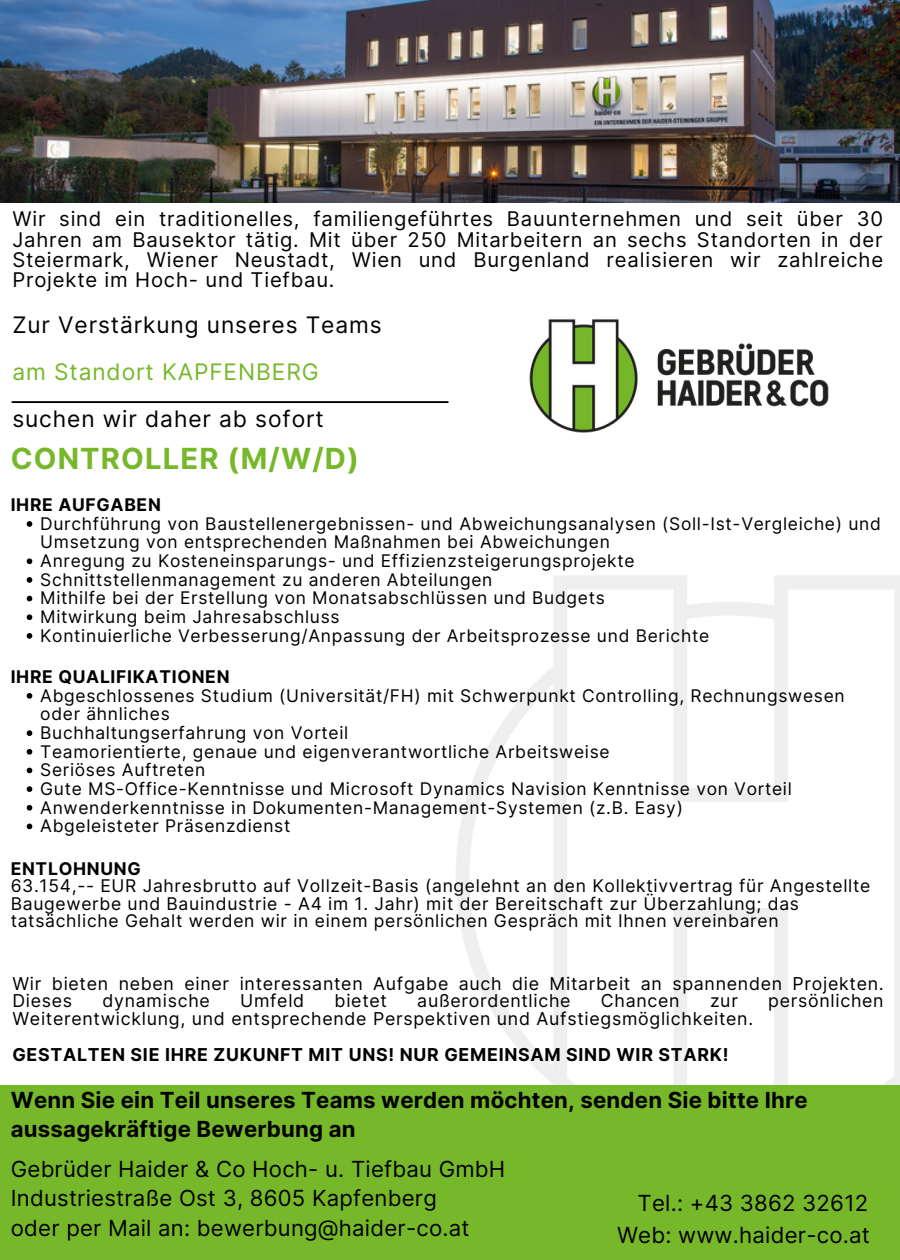
<style>
.page{position:relative;width:900px;height:1260px;background:#fff}
.page>*{position:absolute;margin:0;border:0;box-sizing:border-box;transform-origin:0 0}
.t1{font:700 29px "Inter";letter-spacing:.04em;color:#76b82a}
.t2{font:22.75px "Inter";letter-spacing:.04em;color:#000}
.t3{font:22.75px "Inter";letter-spacing:.04em;color:#76b82a}
.t4{font:22.25px/29.5px "Inter";letter-spacing:.01em;color:#000}
.t5{font:700 22.25px/29.5px "Inter";letter-spacing:.01em;color:#000}
.t6{font:20.25px/20.2px "Inter";letter-spacing:.04em;color:#000;text-align:justify}
.t7{font:17.75px/17.8px "Inter";letter-spacing:.04em;color:#000}
.t8{font:700 17.75px "Inter";letter-spacing:.04em;color:#000}
.t9{font:17.5px/17.5px "Inter";letter-spacing:.04em;color:#000}
.t10{font:700 17.5px "Inter";letter-spacing:.04em;color:#000}
</style>
<div class="page">
<div style="left:0;top:1085px;width:900px;height:175px;background:#76b82a"></div>
<img style="left:0;top:0;width:900px;height:202px">
<hr style="left:12px;top:401px;width:436px;height:2px;background:#000">
<img style="left:529px;top:319px;width:300px;height:114px">
<svg style="left:27px;top:521px;width:5px;height:6px"></svg>
<svg style="left:27px;top:558px;width:5px;height:6px"></svg>
<svg style="left:27px;top:577px;width:5px;height:6px"></svg>
<svg style="left:27px;top:596px;width:5px;height:5px"></svg>
<svg style="left:27px;top:614px;width:5px;height:6px"></svg>
<svg style="left:27px;top:633px;width:5px;height:6px"></svg>
<svg style="left:27px;top:693px;width:5px;height:6px"></svg>
<svg style="left:27px;top:730px;width:5px;height:6px"></svg>
<svg style="left:27px;top:749px;width:5px;height:6px"></svg>
<svg style="left:27px;top:768px;width:5px;height:5px"></svg>
<svg style="left:27px;top:786px;width:5px;height:6px"></svg>
<svg style="left:27px;top:805px;width:5px;height:6px"></svg>
<svg style="left:27px;top:824px;width:5px;height:5px"></svg>
<p class="t6" style="left:12px;top:209px;width:872px">Wir sind ein traditionelles, familiengeführtes Bauunternehmen und seit über 30<br>Jahren am Bausektor tätig. Mit über 250 Mitarbeitern an sechs Standorten in der Steiermark, Wiener Neustadt, Wien und Burgenland realisieren wir zahlreiche Projekte im Hoch- und Tiefbau.</p>
<p class="t2" style="left:12px;top:311px;width:371px">Zur Verstärkung unseres Teams</p>
<p class="t3" style="left:12px;top:358px;width:308px">am Standort KAPFENBERG</p>
<p class="t2" style="left:12px;top:405px;width:313px">suchen wir daher ab sofort</p>
<p class="t1" style="left:11px;top:440px;width:350px">CONTROLLER (M/W/D)</p>
<p class="t10" style="left:11px;top:494px;width:152px">IHRE AUFGABEN</p>
<p class="t9" style="left:40px;top:514px;width:842px;line-height:18.8px">Durchführung von Baustellenergebnissen- und Abweichungsanalysen (Soll-Ist-Vergleiche) und<br>Umsetzung von entsprechenden Maßnahmen bei Abweichungen</p>
<p class="t9" style="left:40px;top:552px;width:596px">Anregung zu Kosteneinsparungs- und Effizienzsteigerungsprojekte</p>
<p class="t9" style="left:40px;top:571px;width:454px">Schnittstellenmanagement zu anderen Abteilungen</p>
<p class="t9" style="left:40px;top:589px;width:566px">Mithilfe bei der Erstellung von Monatsabschlüssen und Budgets</p>
<p class="t9" style="left:40px;top:608px;width:301px">Mitwirkung beim Jahresabschluss</p>
<p class="t9" style="left:40px;top:627px;width:670px">Kontinuierliche Verbesserung/Anpassung der Arbeitsprozesse und Berichte</p>
<p class="t10" style="left:11px;top:666px;width:220px">IHRE QUALIFIKATIONEN</p>
<p class="t9" style="left:40px;top:686px;width:806px;line-height:18.8px">Abgeschlossenes Studium (Universität/FH) mit Schwerpunkt Controlling, Rechnungswesen oder ähnliches</p>
<p class="t9" style="left:40px;top:724px;width:310px">Buchhaltungserfahrung von Vorteil</p>
<p class="t9" style="left:40px;top:743px;width:571px">Teamorientierte, genaue und eigenverantwortliche Arbeitsweise</p>
<p class="t9" style="left:40px;top:761px;width:167px">Seriöses Auftreten</p>
<p class="t9" style="left:40px;top:780px;width:753px">Gute MS-Office-Kenntnisse und Microsoft Dynamics Navision Kenntnisse von Vorteil</p>
<p class="t9" style="left:40px;top:798px;width:644px">Anwenderkenntnisse in Dokumenten-Management-Systemen (z.B. Easy)</p>
<p class="t9" style="left:40px;top:817px;width:252px">Abgeleisteter Präsenzdienst</p>
<p class="t10" style="left:11px;top:858px;width:132px">ENTLOHNUNG</p>
<p class="t9" style="left:11px;top:877px;width:861px">63.154,-- EUR Jahresbrutto auf Vollzeit-Basis (angelehnt an den Kollektivvertrag für Angestellte<br>Baugewerbe und Bauindustrie - A4 im 1. Jahr) mit der Bereitschaft zur Überzahlung; das tatsächliche Gehalt werden wir in einem persönlichen Gespräch mit Ihnen vereinbaren</p>
<p class="t7" style="left:12px;top:974px;width:873px">Wir bieten neben einer interessanten Aufgabe auch die Mitarbeit an spannenden Projekten.<br>Dieses</p>
<p class="t7" style="left:102px;top:992px;width:109px">dynamische</p>
<p class="t7" style="left:240px;top:992px;width:66px">Umfeld</p>
<p class="t7" style="left:335px;top:992px;width:54px">bietet</p>
<p class="t7" style="left:417px;top:992px;width:155px">außerordentliche</p>
<p class="t7" style="left:601px;top:992px;width:80px">Chancen</p>
<p class="t7" style="left:710px;top:992px;width:29px">zur</p>
<p class="t7" style="left:768px;top:992px;width:117px">persönlichen</p>
<p class="t7" style="left:12px;top:1010px;width:742px">Weiterentwicklung, und entsprechende Perspektiven und Aufstiegsmöglichkeiten.</p>
<p class="t8" style="left:12px;top:1043px;width:718px">GESTALTEN SIE IHRE ZUKUNFT MIT UNS! NUR GEMEINSAM SIND WIR STARK!</p>
<p class="t5" style="left:11px;top:1085px;width:798px">Wenn Sie ein Teil unseres Teams werden möchten, senden Sie bitte Ihre aussagekräftige Bewerbung an</p>
<p class="t4" style="left:11px;top:1154px;width:496px">Gebrüder Haider &amp; Co Hoch- u. Tiefbau GmbH<br>Industriestraße Ost 3, 8605 Kapfenberg</p>
<p class="t4" style="left:11px;top:1213px;width:460px">oder per Mail an: bewerbung@haider-co.at</p>
<p class="t4" style="left:617px;top:1221px;width:254px">Web: www.haider-co.at</p>
<p class="t4" style="left:638px;top:1189px;width:232px">Tel.: +43 3862 32612</p>
</div>
